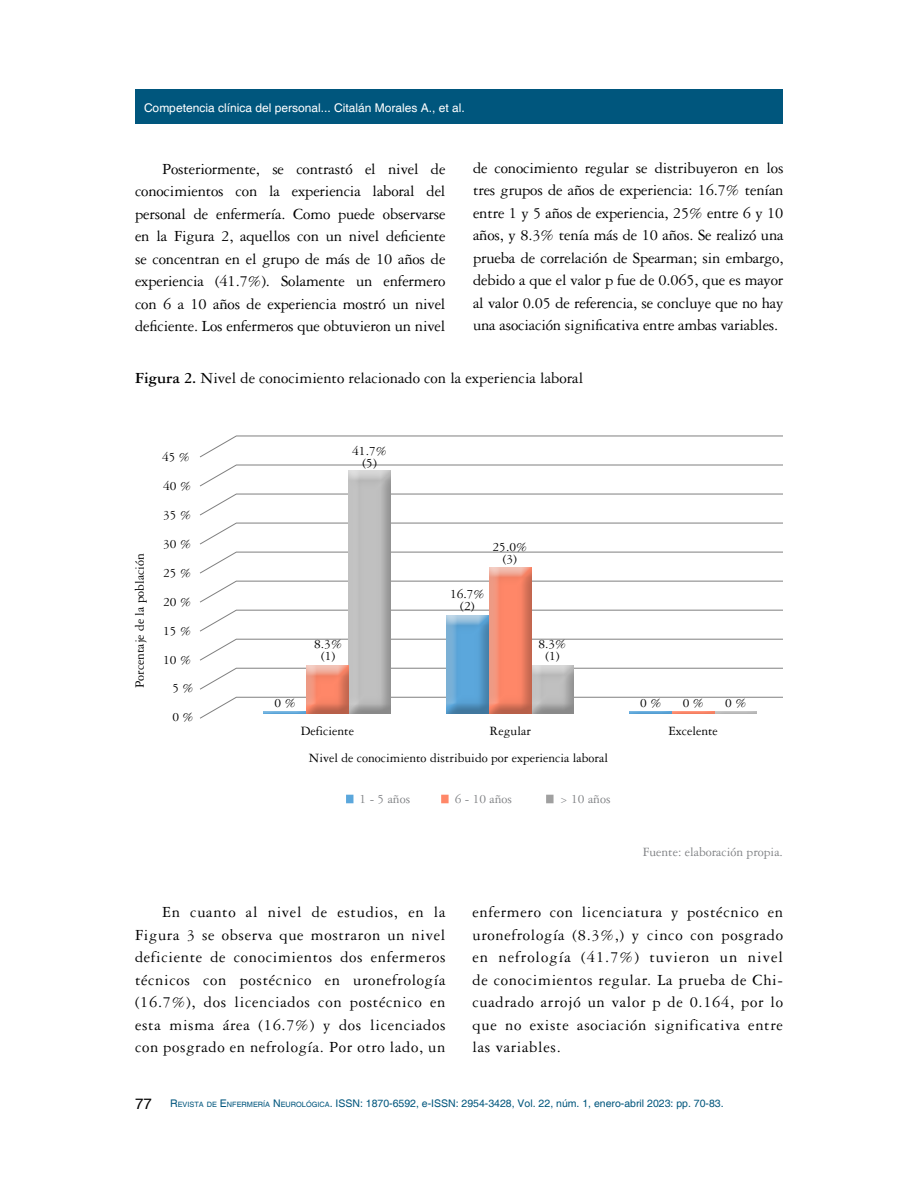
<style>
.page{position:relative;width:918px;height:1188px;background:#fff}
.page>*{position:absolute;margin:0;border:0;box-sizing:border-box;transform-origin:0 0}
.t1{font:16.5px/22.5px "Garamond 3 LT Std";color:#000;text-align:justify}
.t2{font:15px "Helvetica";color:#000}
.t3{font:13.5px/29px "Garamond 3 LT Std";color:#000;text-align:center}
.t4{font:13.5px "Garamond 3 LT Std";color:#808285}
.t5{font:12px "Helvetica";color:#fff}
.t6{font:10.5px "Helvetica";color:#00567d}
.s1{font-weight:700}
.s2{font-style:inherit}
.s3{font-size:7.35px}
</style>
<div class="page">
<div style="left:135px;top:89px;width:648px;height:34px;background:#00567d"></div>
<svg style="left:200px;top:435px;width:583px;height:23px"></svg>
<svg style="left:200px;top:464px;width:583px;height:23px"></svg>
<svg style="left:200px;top:493px;width:583px;height:23px"></svg>
<svg style="left:200px;top:522px;width:583px;height:23px"></svg>
<svg style="left:200px;top:551px;width:583px;height:23px"></svg>
<svg style="left:200px;top:580px;width:583px;height:23px"></svg>
<svg style="left:200px;top:609px;width:583px;height:23px"></svg>
<svg style="left:200px;top:638px;width:583px;height:23px"></svg>
<svg style="left:200px;top:667px;width:583px;height:23px"></svg>
<svg style="left:200px;top:697px;width:583px;height:22px"></svg>
<div style="left:336px;top:459px;width:69px;height:255px;background:#c0c0c0;opacity:.5"></div>
<div style="left:338px;top:459px;width:62px;height:255px;background:#fff"></div>
<div style="left:342px;top:463px;width:60px;height:251px;background:#c0c0c0;opacity:.75"></div>
<div style="left:293px;top:654px;width:69px;height:60px;background:#c0c0c0;opacity:.5"></div>
<div style="left:295px;top:654px;width:63px;height:60px;background:#fff"></div>
<div style="left:300px;top:658px;width:60px;height:56px;background:#c0c0c0;opacity:.75"></div>
<div style="left:251px;top:700px;width:68px;height:14px;background:#c0c0c0;opacity:.5"></div>
<div style="left:253px;top:700px;width:62px;height:14px;background:#fff"></div>
<div style="left:261px;top:704px;width:56px;height:10px;background:#c0c0c0;opacity:.75"></div>
<div style="left:519px;top:654px;width:68px;height:60px;background:#c0c0c0;opacity:.5"></div>
<div style="left:520px;top:654px;width:63px;height:60px;background:#fff"></div>
<div style="left:525px;top:657px;width:60px;height:57px;background:#c0c0c0;opacity:.75"></div>
<div style="left:476px;top:556px;width:69px;height:158px;background:#c0c0c0;opacity:.5"></div>
<div style="left:478px;top:556px;width:62px;height:158px;background:#fff"></div>
<div style="left:483px;top:560px;width:59px;height:154px;background:#c0c0c0;opacity:.75"></div>
<div style="left:433px;top:604px;width:71px;height:110px;background:#c0c0c0;opacity:.5"></div>
<div style="left:436px;top:604px;width:62px;height:110px;background:#fff"></div>
<div style="left:440px;top:608px;width:60px;height:106px;background:#c0c0c0;opacity:.75"></div>
<div style="left:701px;top:700px;width:69px;height:14px;background:#fff"></div>
<div style="left:712px;top:704px;width:56px;height:10px;background:#c0c0c0;opacity:.75"></div>
<div style="left:659px;top:700px;width:69px;height:14px;background:#c0c0c0;opacity:.5"></div>
<div style="left:661px;top:700px;width:63px;height:14px;background:#fff"></div>
<div style="left:669px;top:704px;width:56px;height:10px;background:#c0c0c0;opacity:.75"></div>
<div style="left:616px;top:700px;width:70px;height:14px;background:#c0c0c0;opacity:.5"></div>
<div style="left:618px;top:700px;width:63px;height:14px;background:#fff"></div>
<div style="left:626px;top:704px;width:57px;height:10px;background:#c0c0c0;opacity:.75"></div>
<div style="left:346px;top:795px;width:7px;height:8px;background:#5ba7dc"></div>
<div style="left:546px;top:795px;width:8px;height:8px;background:#a0a0a0;border:2px solid #a0a0a0"></div>
<svg style="left:441px;top:795px;width:8px;height:8px"></svg>
<p class="t5" style="left:144px;top:101px;width:322px">Competencia clínica del personal... Citalán Morales A., et al.</p>
<p class="t1" style="left:135px;top:158px;width:312px;text-indent:27px">Posteriormente, se contrastó el nivel de conocimientos con la experiencia laboral del personal de enfermería. Como puede observarse en la Figura 2, aquellos con un nivel deficiente se concentran en el grupo de más de 10 años de experiencia (41.7%). Solamente un enfermero con 6 a 10 años de experiencia mostró un nivel deficiente. Los enfermeros que obtuvieron un nivel</p>
<p class="t1" style="left:473px;top:157px;width:312px">de conocimiento regular se distribuyeron en los tres grupos de años de experiencia: 16.7% tenían entre 1 y 5 años de experiencia, 25% entre 6 y 10 años, y 8.3% tenía más de 10 años. Se realizó una prueba de correlación de Spearman; sin embargo, debido a que el valor p fue de 0.065, que es mayor al valor 0.05 de referencia, se concluye que no hay una asociación significativa entre ambas variables.</p>
<p class="t1" style="left:135px;top:367px;width:450px"><span class="s1">Figura 2.</span> Nivel de conocimiento relacionado con la experiencia laboral</p>
<p class="t3" style="left:125px;top:688px;width:137px;rotate:-90deg">Porcentaje de la población</p>
<p class="t3" style="left:162px;top:442px;width:33px;text-align:right">45 %<br>40 %<br>35 %<br>30 %<br>25 %<br>20 %<br>15 %<br>10 %<br>5 %<br>0 %</p>
<p class="t3" style="left:352px;top:445px;width:36px;line-height:12px">41.7% (5)</p>
<p class="t3" style="left:275px;top:688px;width:23px">0 %</p>
<p class="t3" style="left:314px;top:638px;width:30px;line-height:12px">8.3% (1)</p>
<p class="t3" style="left:493px;top:541px;width:36px;line-height:12px">25.0% (3)</p>
<p class="t3" style="left:450px;top:588px;width:36px;line-height:12px">16.7% (2)</p>
<p class="t3" style="left:538px;top:638px;width:30px;line-height:12px">8.3% (1)</p>
<p class="t3" style="left:640px;top:688px;width:23px">0 %</p>
<p class="t3" style="left:683px;top:688px;width:23px">0 %</p>
<p class="t3" style="left:725px;top:688px;width:23px">0 %</p>
<p class="t3" style="left:301px;top:716px;width:55px">Deficiente</p>
<p class="t3" style="left:490px;top:716px;width:43px">Regular</p>
<p class="t3" style="left:668px;top:716px;width:51px">Excelente</p>
<p class="t3" style="left:309px;top:743px;width:301px">Nivel de conocimiento distribuido por experiencia laboral</p>
<p class="t4" style="left:360px;top:792px;width:52px">1 - 5 años</p>
<p class="t4" style="left:455px;top:792px;width:59px">6 - 10 años</p>
<p class="t4" style="left:560px;top:792px;width:52px">&gt; 10 años</p>
<p class="t4" style="left:643px;top:845px;width:142px">Fuente: elaboración propia.</p>
<p class="t1" style="left:135px;top:901px;width:312px;text-indent:27px">En cuanto al nivel de estudios, en la Figura 3 se observa que mostraron un nivel deficiente de conocimientos dos enfermeros técnicos con postécnico en uronefrología (16.7%), dos licenciados con postécnico en esta misma área (16.7%) y dos licenciados con posgrado en nefrología. Por otro lado, un</p>
<p class="t1" style="left:473px;top:901px;width:312px">enfermero con licenciatura y postécnico en uronefrología (8.3%,) y cinco con posgrado en nefrología (41.7%) tuvieron un nivel de conocimientos regular. La prueba de Chi&shy;cuadrado arrojó un valor p de 0.164, por lo que no existe asociación significativa entre las variables.</p>
<p class="t2" style="left:135px;top:1095px;width:18px">77</p>
<p class="t6" style="left:170px;top:1098px;width:555px"><span class="s2">R</span><span class="s3">EVISTA DE</span> <span class="s2">E</span> <span class="s3">NFERMERÍA</span> <span class="s2">N</span> <span class="s3">EUROLÓGICA</span>. ISSN: 1870-6592, e-ISSN: 2954-3428, Vol. 22, núm. 1, enero-abril 2023: pp. 70-83.</p>
</div>
